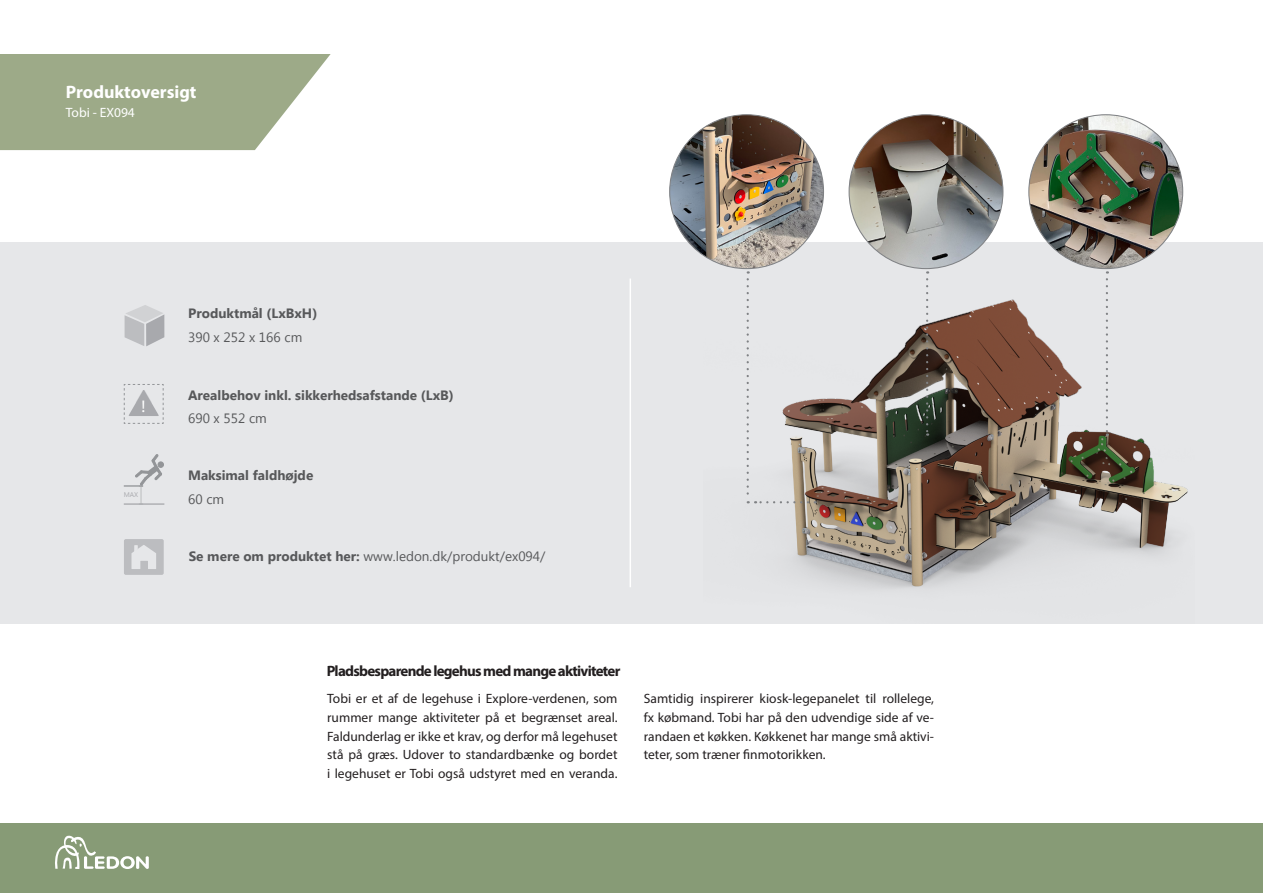
<style>
.page{position:relative;width:1263px;height:893px;background:#fff}
.page>*{position:absolute;margin:0;border:0;box-sizing:border-box;transform-origin:0 0}
.Underoverskrift{font:700 18px "Myriad Pro";color:#fff}
.t1{font:16.95px "Myriad Pro";color:#fff}
.Underoverskrift-2{font:700 15px "Myriad Pro";letter-spacing:-.05em;color:#231f20}
.Kategori-brødtekst-D{font:13.5px/18.8px "Myriad Pro";color:#231f20;text-align:justify}
.Kategori-brødtekst-D-2{font:13.5px "Myanmar Text";color:#57585a}
.Kategori-brødtekst-D-3{font:700 13.5px "Myanmar Text";color:#57585a}
.Kategori-brødtekst-D-4{font:13.5px "Myriad Pro";color:#fff}
.Kategori-brødtekst-D-5{font:6.75px "Myanmar Text";color:#a8a9ad}
.s1{font-weight:700}
</style>
<div class="page">
<div style="left:0;top:823px;width:1263px;height:70px;background:#879b76"></div>
<svg style="left:55px;top:835px;width:94px;height:34px"></svg>
<svg style="left:0;top:54px;width:331px;height:96px;background:#a8b395"></svg>
<svg style="left:0;top:242px;width:1263px;height:381px;background:#d6d5d4"></svg>
<svg style="left:125px;top:305px;width:39px;height:41px;background:#c6c7ca"></svg>
<svg style="left:124px;top:384px;width:40px;height:40px;background:#d2d3d5"></svg>
<div style="left:124px;top:539px;width:40px;height:36px;background:#bcbdc0;border-radius:2px"></div>
<svg style="left:131px;top:545px;width:25px;height:24px"></svg>
<svg style="left:124px;top:453px;width:40px;height:52px;background:#d8d9db"></svg>
<hr style="left:629px;top:279px;width:2px;height:308px;background:#fff">
<svg style="left:926px;top:271px;width:2px;height:165px"></svg>
<svg style="left:747px;top:271px;width:2px;height:232px"></svg>
<svg style="left:755px;top:501px;width:53px;height:2px"></svg>
<svg style="left:1106px;top:271px;width:2px;height:165px"></svg>
<img style="left:849px;top:115px;width:154px;height:154px;border-radius:77px">
<img style="left:670px;top:115px;width:153px;height:154px;border-radius:77px">
<img style="left:1029px;top:115px;width:154px;height:154px;border-radius:77px">
<p class="Underoverskrift" style="left:66px;top:80px;width:132px">Produktoversigt</p>
<p class="Kategori-brødtekst-D-4" style="left:66px;top:104px;width:70px">Tobi - EX094</p>
<p class="t1" style="left:142px;top:396px;width:5px">!</p>
<p class="Kategori-brødtekst-D-5" style="left:124px;top:491px;width:16px">MAX</p>
<p class="Kategori-brødtekst-D-3" style="left:188px;top:306px;width:131px">Produktmål (LxBxH)</p>
<p class="Kategori-brødtekst-D-2" style="left:188px;top:329px;width:116px">390 x 252 x 166 cm</p>
<p class="Kategori-brødtekst-D-3" style="left:188px;top:387px;width:267px">Arealbehov inkl. sikkerhedsafstande (LxB)</p>
<p class="Kategori-brødtekst-D-2" style="left:188px;top:411px;width:80px">690 x 552 cm</p>
<p class="Kategori-brødtekst-D-3" style="left:188px;top:468px;width:127px">Maksimal faldhøjde</p>
<p class="Kategori-brødtekst-D-2" style="left:188px;top:491px;width:38px">60 cm</p>
<p class="Kategori-brødtekst-D-2" style="left:189px;top:549px;width:358px"><span class="s1">Se mere om produktet her:</span> www.ledon.dk/produkt/ex094/</p>
<p class="Underoverskrift-2" style="left:327px;top:661px;width:295px">Pladsbesparende legehus med mange aktiviteter</p>
<p class="Kategori-brødtekst-D" style="left:327px;top:689px;width:292px">Tobi er et af de legehuse i Explore-verdenen, som rummer mange aktiviteter på et begrænset areal.<br>Faldunderlag er ikke et krav, og derfor må legehuset stå på græs. Udover to standardbænke og bordet i legehuset er Tobi også udstyret med en veranda.</p>
<p class="Kategori-brødtekst-D" style="left:644px;top:689px;width:292px">Samtidig inspirerer kiosk-legepanelet til rollelege, fx købmand. Tobi har på den udvendige side af ve&shy;randaen et køkken. Køkkenet har mange små aktivi&shy;teter, som træner finmotorikken.</p>
</div>
